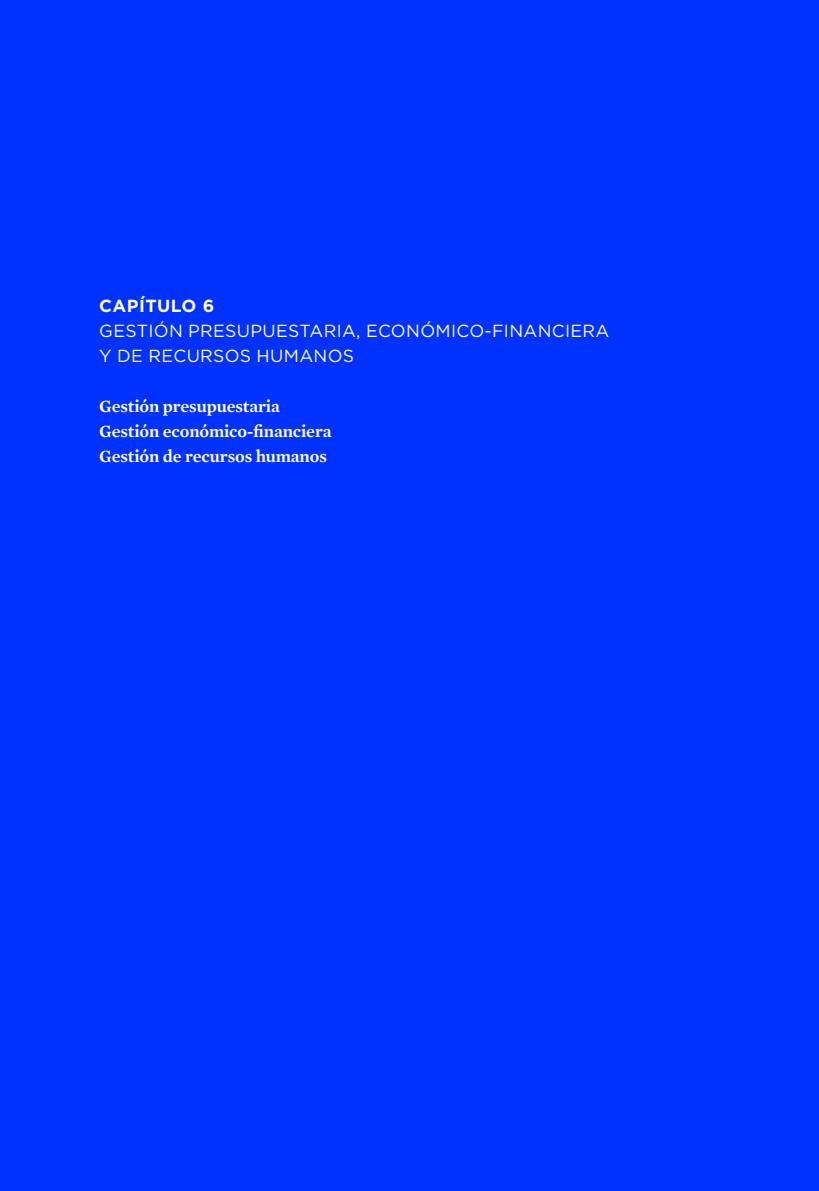
<style>
.page{position:relative;width:819px;height:1191px;background:#0032ff}
.page>*{position:absolute;margin:0;border:0;box-sizing:border-box;transform-origin:0 0}
.t1{font:600 17.5px/24.8px "Mercury Text G1";letter-spacing:-.01em;color:#fff}
.t2{font:17.5px/24.8px "Gotham";letter-spacing:.02em;color:#fff}
.t3{font:700 17.5px "Gotham";letter-spacing:.025em;color:#fff}
</style>
<div class="page">
<p class="t3" style="left:99px;top:296px;width:117px">CAPÍTULO 6</p>
<p class="t2" style="left:99px;top:318px;width:511px">GESTIÓN PRESUPUESTARIA, ECONÓMICO-FINANCIERA<br>Y DE RECURSOS HUMANOS</p>
<p class="t1" style="left:99px;top:394px;width:234px">Gestión presupuestaria<br>Gestión económico-financiera<br>Gestión de recursos humanos</p>
</div>
